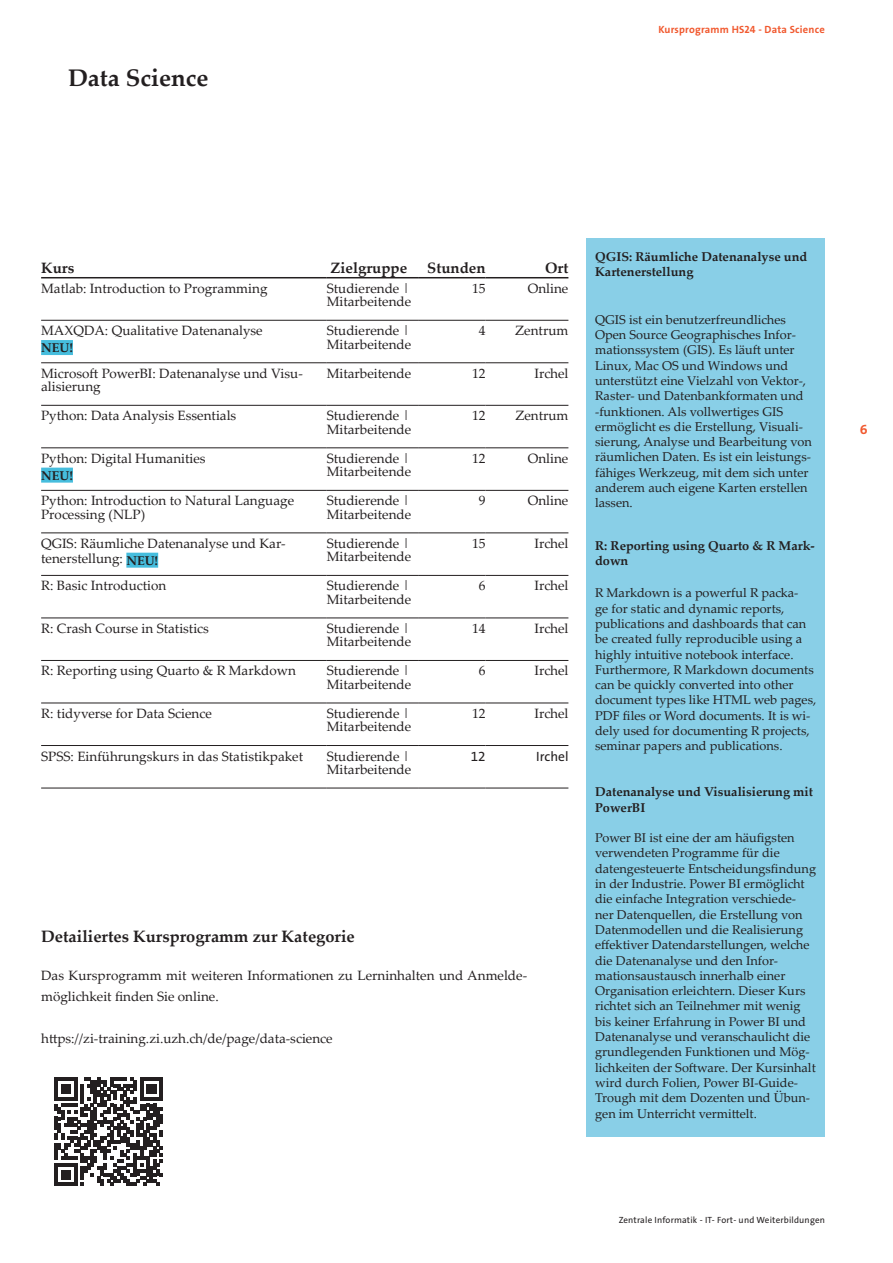
<style>
.page{position:relative;width:893px;height:1263px;background:#fff}
.page>*{position:absolute;margin:0;border:0;box-sizing:border-box;transform-origin:0 0}
.t1{font:700 24px "Palatino Linotype";color:#231f20}
.t2{font:700 16.5px "Palatino Linotype";color:#231f20}
.t3{font:700 15px "Palatino Linotype";color:#231f20}
.t4{font:13.5px/13.5px "Palatino Linotype";color:#231f20}
.t5{font:13.5px "The Sans LP5 Plain";color:#231f20}
.t6{font:13.5px "The Sans LP7 Bld";color:#f1592f}
.t7{font:12.75px/15.3px "Palatino Linotype";color:#231f20}
.t8{font:700 12.75px/15.3px "Palatino Linotype";color:#231f20}
.t9{font:10.5px "The Sans LP7 Bld";letter-spacing:.02em;color:#f1592f}
.t10{font:9px "The Sans LP5 Plain";letter-spacing:.02em;color:#231f20}
</style>
<div class="page">
<div style="left:587px;top:238px;width:238px;height:899px;background:#89cfe7"></div>
<hr style="left:327px;top:277px;width:92px;height:1px;background:#231f20">
<hr style="left:41px;top:362px;width:286px;height:1px;background:#231f20">
<hr style="left:41px;top:405px;width:286px;height:1px;background:#231f20">
<hr style="left:41px;top:448px;width:286px;height:1px;background:#231f20">
<hr style="left:41px;top:490px;width:286px;height:1px;background:#231f20">
<hr style="left:41px;top:533px;width:286px;height:1px;background:#231f20">
<hr style="left:41px;top:575px;width:286px;height:1px;background:#231f20">
<hr style="left:41px;top:618px;width:286px;height:1px;background:#231f20">
<hr style="left:41px;top:660px;width:286px;height:1px;background:#231f20">
<hr style="left:41px;top:703px;width:286px;height:1px;background:#231f20">
<hr style="left:41px;top:745px;width:286px;height:1px;background:#231f20">
<hr style="left:41px;top:788px;width:286px;height:1px;background:#231f20">
<hr style="left:419px;top:277px;width:66px;height:1px;background:#231f20">
<hr style="left:485px;top:277px;width:83px;height:1px;background:#231f20">
<hr style="left:327px;top:320px;width:92px;height:1px;background:#231f20">
<hr style="left:419px;top:320px;width:66px;height:1px;background:#231f20">
<hr style="left:485px;top:320px;width:83px;height:1px;background:#231f20">
<hr style="left:327px;top:362px;width:92px;height:1px;background:#231f20">
<hr style="left:327px;top:405px;width:92px;height:1px;background:#231f20">
<hr style="left:327px;top:448px;width:92px;height:1px;background:#231f20">
<hr style="left:327px;top:490px;width:92px;height:1px;background:#231f20">
<hr style="left:327px;top:533px;width:92px;height:1px;background:#231f20">
<hr style="left:327px;top:575px;width:92px;height:1px;background:#231f20">
<hr style="left:327px;top:618px;width:92px;height:1px;background:#231f20">
<hr style="left:327px;top:660px;width:92px;height:1px;background:#231f20">
<hr style="left:327px;top:703px;width:92px;height:1px;background:#231f20">
<hr style="left:327px;top:745px;width:92px;height:1px;background:#231f20">
<hr style="left:327px;top:788px;width:92px;height:1px;background:#231f20">
<hr style="left:419px;top:362px;width:66px;height:1px;background:#231f20">
<hr style="left:419px;top:405px;width:66px;height:1px;background:#231f20">
<hr style="left:419px;top:448px;width:66px;height:1px;background:#231f20">
<hr style="left:419px;top:490px;width:66px;height:1px;background:#231f20">
<hr style="left:419px;top:533px;width:66px;height:1px;background:#231f20">
<hr style="left:419px;top:575px;width:66px;height:1px;background:#231f20">
<hr style="left:419px;top:618px;width:66px;height:1px;background:#231f20">
<hr style="left:419px;top:660px;width:66px;height:1px;background:#231f20">
<hr style="left:419px;top:703px;width:66px;height:1px;background:#231f20">
<hr style="left:419px;top:745px;width:66px;height:1px;background:#231f20">
<hr style="left:419px;top:788px;width:66px;height:1px;background:#231f20">
<hr style="left:485px;top:362px;width:83px;height:1px;background:#231f20">
<hr style="left:485px;top:405px;width:83px;height:1px;background:#231f20">
<hr style="left:485px;top:448px;width:83px;height:1px;background:#231f20">
<hr style="left:485px;top:490px;width:83px;height:1px;background:#231f20">
<hr style="left:485px;top:533px;width:83px;height:1px;background:#231f20">
<hr style="left:485px;top:575px;width:83px;height:1px;background:#231f20">
<hr style="left:485px;top:618px;width:83px;height:1px;background:#231f20">
<hr style="left:485px;top:660px;width:83px;height:1px;background:#231f20">
<hr style="left:485px;top:703px;width:83px;height:1px;background:#231f20">
<hr style="left:485px;top:745px;width:83px;height:1px;background:#231f20">
<hr style="left:485px;top:788px;width:83px;height:1px;background:#231f20">
<hr style="left:41px;top:320px;width:286px;height:1px;background:#231f20">
<hr style="left:41px;top:277px;width:286px;height:1px;background:#231f20">
<div style="left:41px;top:340px;width:32px;height:15px;background:#46bddd"></div>
<div style="left:41px;top:468px;width:32px;height:15px;background:#46bddd"></div>
<div style="left:126px;top:553px;width:32px;height:15px;background:#46bddd"></div>
<svg style="left:54px;top:1077px;width:109px;height:109px"></svg>
<h1 class="t1" style="left:68px;top:60px;width:142px">Data Science</h1>
<p class="t9" style="left:658px;top:23px;width:168px">Kursprogramm HS24 - Data Science</p>
<p class="t3" style="left:41px;top:257px;width:35px">Kurs</p>
<p class="t3" style="left:330px;top:257px;width:78px">Zielgruppe</p>
<p class="t3" style="left:427px;top:257px;width:60px">Stunden</p>
<p class="t3" style="left:545px;top:257px;width:25px">Ort</p>
<p class="t4" style="left:41px;top:281px;width:228px">Matlab: Introduction to Programming</p>
<p class="t4" style="left:327px;top:281px;width:86px">Studierende |<br>Mitarbeitende</p>
<p class="t4" style="left:472px;top:281px;width:15px">15</p>
<p class="t4" style="left:528px;top:281px;width:42px">Online</p>
<p class="t4" style="left:41px;top:323px;width:223px">MAXQDA: Qualitative Datenanalyse</p>
<p class="t8" style="left:41px;top:340px;width:33px">NEU!</p>
<p class="t4" style="left:327px;top:323px;width:86px">Studierende |<br>Mitarbeitende</p>
<p class="t4" style="left:479px;top:323px;width:8px">4</p>
<p class="t4" style="left:515px;top:323px;width:55px">Zentrum</p>
<p class="t4" style="left:41px;top:366px;width:263px">Microsoft PowerBI: Datenanalyse und Visu&shy;alisierung</p>
<p class="t4" style="left:327px;top:366px;width:86px">Mitarbeitende</p>
<p class="t4" style="left:472px;top:366px;width:15px">12</p>
<p class="t4" style="left:535px;top:366px;width:35px">Irchel</p>
<p class="t4" style="left:41px;top:408px;width:197px">Python: Data Analysis Essentials</p>
<p class="t4" style="left:327px;top:408px;width:86px">Studierende |<br>Mitarbeitende</p>
<p class="t4" style="left:472px;top:408px;width:15px">12</p>
<p class="t4" style="left:515px;top:408px;width:55px">Zentrum</p>
<p class="t4" style="left:41px;top:451px;width:166px">Python: Digital Humanities</p>
<p class="t8" style="left:41px;top:467px;width:33px">NEU!</p>
<p class="t4" style="left:327px;top:451px;width:86px">Studierende |<br>Mitarbeitende</p>
<p class="t4" style="left:472px;top:451px;width:15px">12</p>
<p class="t4" style="left:528px;top:451px;width:42px">Online</p>
<p class="t4" style="left:41px;top:493px;width:254px">Python: Introduction to Natural Language<br>Processing (NLP)</p>
<p class="t4" style="left:327px;top:493px;width:86px">Studierende |<br>Mitarbeitende</p>
<p class="t4" style="left:479px;top:493px;width:8px">9</p>
<p class="t4" style="left:528px;top:493px;width:42px">Online</p>
<p class="t4" style="left:41px;top:535px;width:246px;line-height:15.3px">QGIS: Räumliche Datenanalyse und Kar&shy;tenerstellung: <sub>NEU!</sub></p>
<p class="t4" style="left:327px;top:536px;width:86px">Studierende |<br>Mitarbeitende</p>
<p class="t4" style="left:472px;top:536px;width:15px">15</p>
<p class="t4" style="left:535px;top:536px;width:35px">Irchel</p>
<p class="t4" style="left:41px;top:578px;width:127px">R: Basic Introduction</p>
<p class="t4" style="left:327px;top:578px;width:86px">Studierende |<br>Mitarbeitende</p>
<p class="t4" style="left:479px;top:578px;width:8px">6</p>
<p class="t4" style="left:535px;top:578px;width:35px">Irchel</p>
<p class="t4" style="left:41px;top:621px;width:169px">R: Crash Course in Statistics</p>
<p class="t4" style="left:327px;top:621px;width:86px">Studierende |<br>Mitarbeitende</p>
<p class="t4" style="left:472px;top:621px;width:15px">14</p>
<p class="t4" style="left:535px;top:621px;width:35px">Irchel</p>
<p class="t4" style="left:41px;top:664px;width:256px">R: Reporting using Quarto &amp; R Markdown</p>
<p class="t4" style="left:327px;top:664px;width:86px">Studierende |<br>Mitarbeitende</p>
<p class="t4" style="left:479px;top:664px;width:8px">6</p>
<p class="t4" style="left:535px;top:664px;width:35px">Irchel</p>
<p class="t4" style="left:41px;top:706px;width:172px">R: tidyverse for Data Science</p>
<p class="t4" style="left:327px;top:706px;width:86px">Studierende |<br>Mitarbeitende</p>
<p class="t4" style="left:472px;top:706px;width:15px">12</p>
<p class="t4" style="left:535px;top:706px;width:35px">Irchel</p>
<p class="t4" style="left:41px;top:749px;width:263px">SPSS: Einführungskurs in das Statistikpaket</p>
<p class="t4" style="left:327px;top:749px;width:86px">Studierende |<br>Mitarbeitende</p>
<p class="t5" style="left:471px;top:747px;width:16px">12</p>
<p class="t5" style="left:536px;top:747px;width:34px">Irchel</p>
<p class="t2" style="left:41px;top:924px;width:315px">Detailiertes Kursprogramm zur Kategorie</p>
<p class="t4" style="left:41px;top:965px;width:488px;line-height:21px">Das Kursprogramm mit weiteren Informationen zu Lerninhalten und Anmelde&shy;möglichkeit finden Sie online.</p>
<p class="t4" style="left:41px;top:1031px;width:293px">https://zi-training.zi.uzh.ch/de/page/data-science</p>
<p class="t8" style="left:595px;top:249px;width:214px">QGIS: Räumliche Datenanalyse und<br>Kartenerstellung</p>
<p class="t7" style="left:595px;top:311px;width:218px">QGIS ist ein benutzerfreundliches Open Source Geographisches Infor&shy;mationssystem (GIS). Es läuft unter Linux, Mac OS und Windows und unterstützt eine Vielzahl von Vektor-, Raster- und Datenbankformaten und -funktionen. Als vollwertiges GIS ermöglicht es die Erstellung, Visuali&shy;sierung, Analyse und Bearbeitung von räumlichen Daten. Es ist ein leistungs&shy;fähiges Werkzeug, mit dem sich unter anderem auch eigene Karten erstellen lassen.</p>
<p class="t8" style="left:595px;top:537px;width:221px">R: Reporting using Quarto &amp; R Mark&shy;down</p>
<p class="t7" style="left:595px;top:585px;width:223px">R Markdown is a powerful R packa-<br>ge for static and dynamic reports, publications and dashboards that can be created fully reproducible using a highly intuitive notebook interface.<br>Furthermore, R Markdown documents can be quickly converted into other document types like HTML web pages, PDF files or Word documents. It is wi&shy;dely used for documenting R projects, seminar papers and publications.</p>
<p class="t8" style="left:595px;top:784px;width:219px">Datenanalyse und Visualisierung mit<br>PowerBI</p>
<p class="t7" style="left:595px;top:830px;width:222px">Power BI ist eine der am häufigsten verwendeten Programme für die datengesteuerte Entscheidungsfindung in der Industrie. Power BI ermöglicht die einfache Integration verschiede&shy;ner Datenquellen, die Erstellung von Datenmodellen und die Realisierung effektiver Datendarstellungen, welche die Datenanalyse und den Infor&shy;mationsaustausch innerhalb einer Organisation erleichtern. Dieser Kurs richtet sich an Teilnehmer mit wenig bis keiner Erfahrung in Power BI und Datenanalyse und veranschaulicht die grundlegenden Funktionen und Mög&shy;lichkeiten der Software. Der Kursinhalt wird durch Folien, Power BI-Guide-Trough mit dem Dozenten und Übun&shy;gen im Unterricht vermittelt.</p>
<p class="t6" style="left:860px;top:421px;width:9px">6</p>
<p class="t10" style="left:619px;top:1214px;width:208px">Zentrale Informatik - IT- Fort- und Weiterbildungen</p>
</div>
